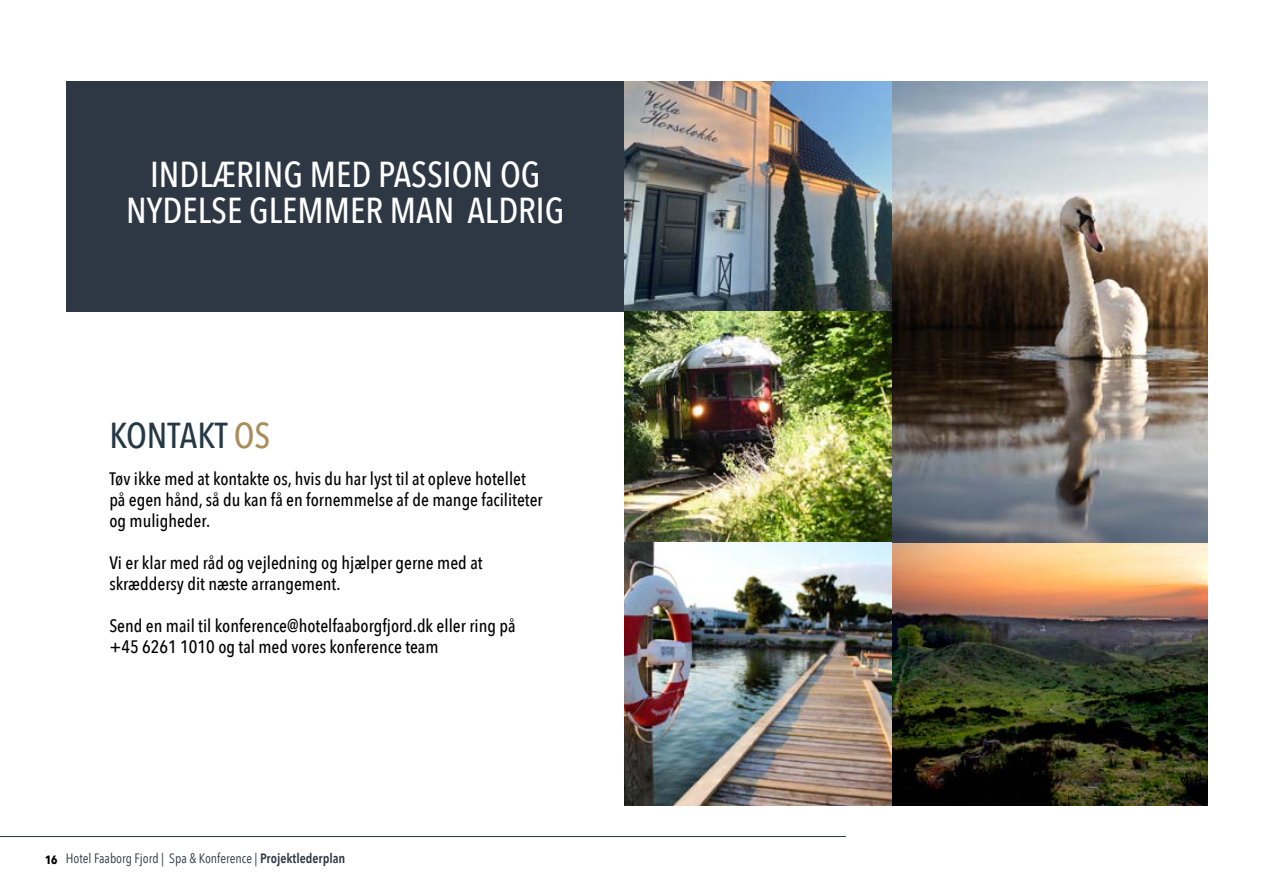
<style>
.page{position:relative;width:1263px;height:893px;background:#fff}
.page>*{position:absolute;margin:0;border:0;box-sizing:border-box;transform-origin:0 0}
.t1{font:500 36px/36px "Avenir Next Condensed";color:#fff;text-align:center}
.t2{font:500 36px "Avenir Next Condensed";color:#243845}
.t3{font:500 18px/21px "Avenir Next Condensed";color:#020203}
.t4{font:13.5px "Avenir Next Condensed";color:#2e3845}
.s1{color:#aa8e5b}
.s2{font-weight:700;font-size:12px;color:#000}
.s3{font-weight:600}
</style>
<div class="page">
<hr style="left:0;top:836px;width:846px;height:1px;background:#2e3845">
<div style="left:66px;top:81px;width:558px;height:231px;background:#2e3845"></div>
<img style="left:624px;top:81px;width:269px;height:724px">
<img style="left:893px;top:542px;width:315px;height:263px">
<img style="left:893px;top:81px;width:315px;height:461px">
<h1 class="t1" style="left:126px;top:156px;width:440px">INDLÆRING MED PASSION OG<br>NYDELSE GLEMMER MAN ALDRIG</h1>
<h1 class="t2" style="left:109px;top:413px;width:163px">KONTAKT <span class="s1">OS</span></h1>
<p class="t3" style="left:109px;top:468px;width:435px">Tøv ikke med at kontakte os, hvis du har lyst til at opleve hotellet på egen hånd, så du kan få en fornemmelse af de mange faciliteter og muligheder.</p>
<p class="t3" style="left:109px;top:552px;width:375px">Vi er klar med råd og vejledning og hjælper gerne med at skræddersy dit næste arrangement.</p>
<p class="t3" style="left:109px;top:615px;width:408px">Send en mail til konference@hotelfaaborgfjord.dk eller ring på +45 6261 1010 og tal med vores konference team</p>
<p class="t4" style="left:45px;top:847px;width:302px"><span class="s2">16</span> Hotel Faaborg Fjord | Spa &amp; Konference | <span class="s3">Projektlederplan</span></p>
</div>
